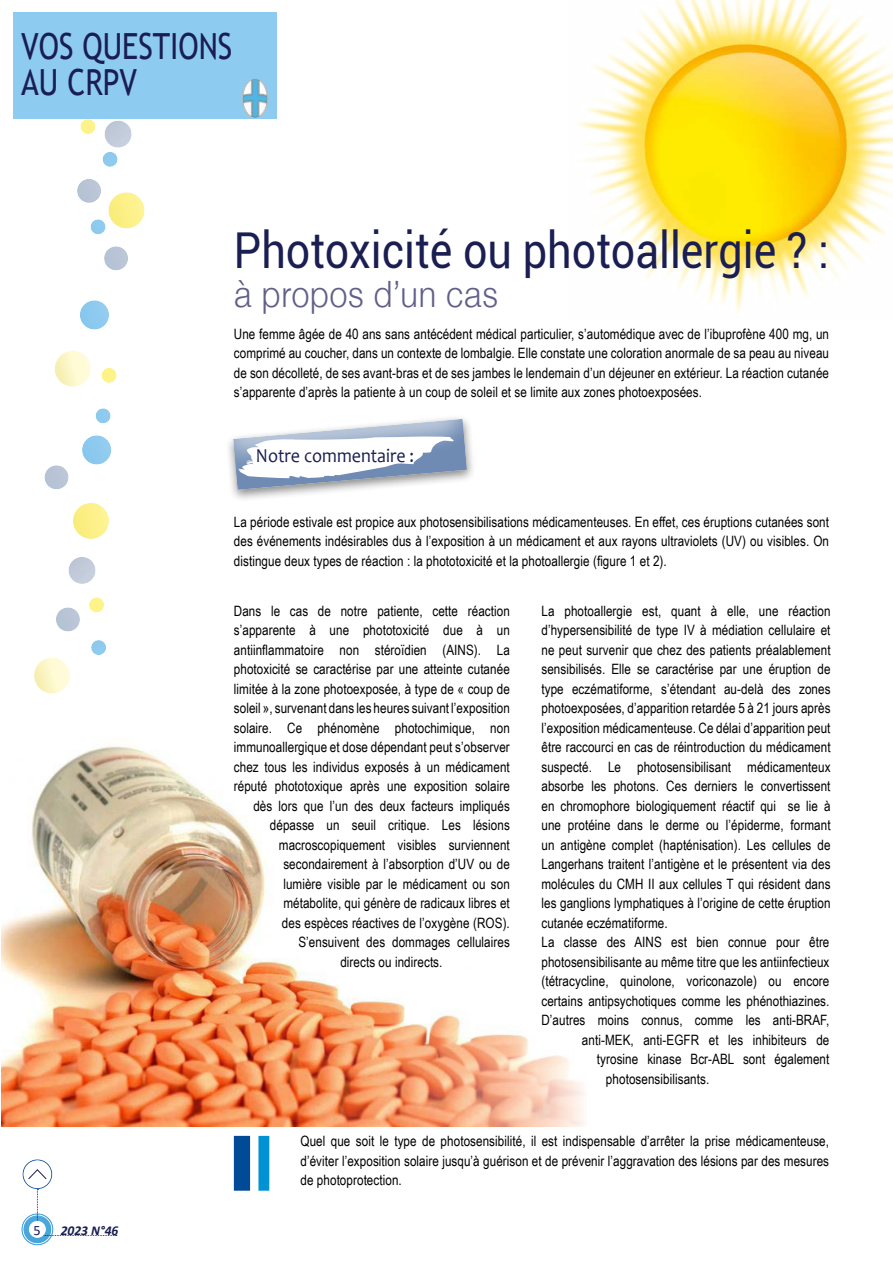
<style>
.page{position:relative;width:893px;height:1263px;background:#fff}
.page>*{position:absolute;margin:0;border:0;box-sizing:border-box;transform-origin:0 0}
.t1{font:49.5px "Roboto";color:#1a1e52;scale:.87 1}
.t2{font:300 36.3px "Helvetica";color:#615f8a;scale:.9 1}
.t3{font:36px/36px "Trebuchet MS";color:#1a1e52;scale:.83 1}
.t4{font:19.8px "Candara";color:#1a1e52;scale:.91 1}
.t5{font:14.25px/19.5px "Arial Narrow";letter-spacing:.005em;color:#000;text-align:justify}
.t6{font:14.25px "Calibri";color:#1a1e52}
.t7{font:italic 700 13.5px "Calibri";color:#1a1e52}
</style>
<div class="page">
<img style="left:1px;top:746px;width:583px;height:380px">
<svg style="left:34px;top:119px;width:111px;height:575px"></svg>
<div style="left:8px;top:1203px;width:56px;height:42px;background:#fff;opacity:.75"></div>
<div style="left:49px;top:1239px;width:15px;height:6px;background:#fff"></div>
<div style="left:43px;top:1183px;width:21px;height:14px;background:#0092d4;opacity:.4"></div>
<svg style="left:28px;top:1169px;width:19px;height:11px"></svg>
<svg style="left:37px;top:1189px;width:80px;height:47px"></svg>
<div style="left:29px;top:1221px;width:17px;height:17px;background:#fff;border-radius:50%"></div>
<img style="left:578px;top:0;width:315px;height:313px">
<div style="left:234px;top:1136px;width:16px;height:55px;background:#004a98"></div>
<div style="left:258px;top:1136px;width:11px;height:55px;background:#0092d4"></div>
<div style="left:225px;top:415px;width:252px;height:88px;background:#000;opacity:.46"></div>
<svg style="left:225px;top:415px;width:252px;height:77px"></svg>
<div style="left:13px;top:13px;width:263px;height:106px;background:#8ecbf0"></div>
<img style="left:242px;top:78px;width:26px;height:40px">
<h3 class="t3" style="left:21px;top:28px;width:256px">VOS QUESTIONS<br>AU CRPV</h3>
<h1 class="t1" style="left:234px;top:215px;width:686px">Photoxicité ou photoallergie ? :</h1>
<h2 class="t2" style="left:234px;top:272px;width:295px">à propos d’un cas</h2>
<p class="t5" style="left:234px;top:324px;width:597px">Une femme âgée de 40 ans sans antécédent médical particulier, s’automédique avec de l’ibuprofène 400 mg, un comprimé au coucher, dans un contexte de lombalgie. Elle constate une coloration anormale de sa peau au niveau de son décolleté, de ses avant-bras et de ses jambes le lendemain d’un déjeuner en extérieur. La réaction cutanée s’apparente d’après la patiente à un coup de soleil et se limite aux zones photoexposées.</p>
<h3 class="t4" style="left:256px;top:443px;width:175px">Notre commentaire :</h3>
<p class="t5" style="left:234px;top:512px;width:597px">La période estivale est propice aux photosensibilisations médicamenteuses. En effet, ces éruptions cutanées sont des événements indésirables dus à l’exposition à un médicament et aux rayons ultraviolets (UV) ou visibles. On distingue deux types de réaction : la phototoxicité et la photoallergie (figure 1 et 2).</p>
<p class="t5" style="left:234px;top:600px;width:277px">Dans le cas de notre patiente, cette réaction</p>
<p class="t5" style="left:234px;top:620px;width:277px">s’apparente à une phototoxicité due à un</p>
<p class="t5" style="left:234px;top:639px;width:277px">antiinflammatoire non stéroïdien (AINS). La</p>
<p class="t5" style="left:234px;top:659px;width:277px">photoxicité se caractérise par une atteinte cutanée</p>
<p class="t5" style="left:234px;top:678px;width:277px">limitée à la zone photoexposée, à type de « coup de</p>
<p class="t5" style="left:234px;top:698px;width:277px">soleil », survenant dans les heures suivant l’exposition</p>
<p class="t5" style="left:234px;top:717px;width:277px">solaire. Ce phénomène photochimique, non</p>
<p class="t5" style="left:234px;top:737px;width:277px">immunoallergique et dose dépendant peut s’observer</p>
<p class="t5" style="left:234px;top:756px;width:277px">chez tous les individus exposés à un médicament</p>
<p class="t5" style="left:234px;top:776px;width:277px">réputé phototoxique après une exposition solaire</p>
<p class="t5" style="left:253px;top:795px;width:258px">dès lors que l’un des deux facteurs impliqués</p>
<p class="t5" style="left:270px;top:815px;width:241px">dépasse un seuil critique. Les lésions</p>
<p class="t5" style="left:279px;top:834px;width:232px">macroscopiquement visibles surviennent</p>
<p class="t5" style="left:283px;top:854px;width:228px">secondairement à l’absorption d’UV ou de</p>
<p class="t5" style="left:283px;top:873px;width:228px">lumière visible par le médicament ou son</p>
<p class="t5" style="left:283px;top:893px;width:228px">métabolite, qui génère de radicaux libres et</p>
<p class="t5" style="left:282px;top:912px;width:229px">des espèces réactives de l’oxygène (ROS).</p>
<p class="t5" style="left:298px;top:932px;width:213px">S’ensuivent des dommages cellulaires</p>
<p class="t5" style="left:340px;top:951px;width:104px">directs ou indirects.</p>
<p class="t5" style="left:541px;top:600px;width:291px">La photoallergie est, quant à elle, une réaction</p>
<p class="t5" style="left:541px;top:620px;width:291px">d’hypersensibilité de type IV à médiation cellulaire et</p>
<p class="t5" style="left:541px;top:639px;width:291px">ne peut survenir que chez des patients préalablement</p>
<p class="t5" style="left:541px;top:659px;width:291px">sensibilisés. Elle se caractérise par une éruption de</p>
<p class="t5" style="left:541px;top:678px;width:291px">type eczématiforme, s’étendant au-delà des zones</p>
<p class="t5" style="left:541px;top:698px;width:291px">photoexposées, d’apparition retardée 5 à 21 jours après</p>
<p class="t5" style="left:541px;top:717px;width:291px">l’exposition médicamenteuse. Ce délai d’apparition peut</p>
<p class="t5" style="left:541px;top:737px;width:291px">être raccourci en cas de réintroduction du médicament</p>
<p class="t5" style="left:541px;top:756px;width:291px">suspecté. Le photosensibilisant médicamenteux</p>
<p class="t5" style="left:541px;top:776px;width:291px">absorbe les photons. Ces derniers le convertissent</p>
<p class="t5" style="left:541px;top:795px;width:291px">en chromophore biologiquement réactif qui se lie à</p>
<p class="t5" style="left:541px;top:815px;width:291px">une protéine dans le derme ou l’épiderme, formant</p>
<p class="t5" style="left:541px;top:834px;width:291px">un antigène complet (hapténisation). Les cellules de</p>
<p class="t5" style="left:541px;top:854px;width:291px">Langerhans traitent l’antigène et le présentent via des</p>
<p class="t5" style="left:541px;top:873px;width:291px">molécules du CMH II aux cellules T qui résident dans</p>
<p class="t5" style="left:541px;top:893px;width:291px">les ganglions lymphatiques à l’origine de cette éruption</p>
<p class="t5" style="left:541px;top:912px;width:128px">cutanée eczématiforme.</p>
<p class="t5" style="left:541px;top:932px;width:289px">La classe des AINS est bien connue pour être</p>
<p class="t5" style="left:541px;top:951px;width:289px">photosensibilisante au même titre que les antiinfectieux</p>
<p class="t5" style="left:541px;top:971px;width:289px">(tétracycline, quinolone, voriconazole) ou encore</p>
<p class="t5" style="left:541px;top:990px;width:289px">certains antipsychotiques comme les phénothiazines.</p>
<p class="t5" style="left:541px;top:1010px;width:289px">D’autres moins connus, comme les anti-BRAF,</p>
<p class="t5" style="left:582px;top:1029px;width:249px">anti-MEK, anti-EGFR et les inhibiteurs de</p>
<p class="t5" style="left:597px;top:1049px;width:234px">tyrosine kinase Bcr-ABL sont également</p>
<p class="t5" style="left:606px;top:1068px;width:105px">photosensibilisants.</p>
<p class="t6" style="left:34px;top:1220px;width:9px">5</p>
<p class="t7" style="left:61px;top:1221px;width:59px">2023 N°46</p>
<p class="t5" style="left:300px;top:1131px;width:530px">Quel que soit le type de photosensibilité, il est indispensable d’arrêter la prise médicamenteuse, d’éviter l’exposition solaire jusqu’à guérison et de prévenir l’aggravation des lésions par des mesures de photoprotection.</p>
</div>
